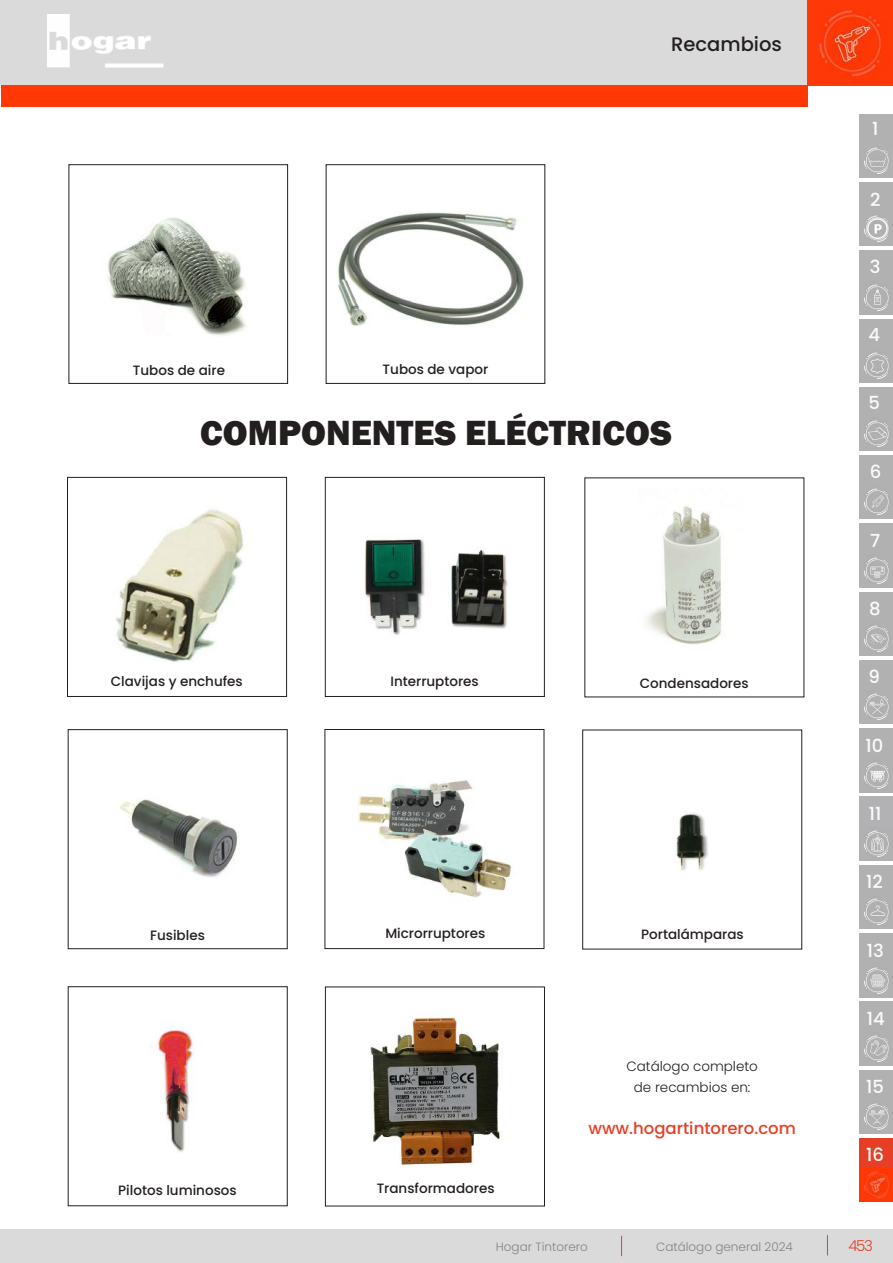
<style>
.page{position:relative;width:893px;height:1263px;background:#fff}
.page>*{position:absolute;margin:0;border:0;box-sizing:border-box;transform-origin:0 0}
.t1{font:800 36px "Franklin Gothic";color:#241f1f}
.t2{font:500 19.5px "Poppins";color:#241f1f}
.t3{font:500 18px "Poppins";color:#fbfbfb}
.t4{font:500 16.5px "Poppins";color:#e73f25}
.t5{font:300 15px "Poppins";color:#e73f25}
.t6{font:500 13.5px "Poppins";color:#241f1f}
.t7{font:300 13.5px/21.6px "Poppins";color:#241f1f;text-align:center}
.t8{font:300 12px "Poppins";color:#838383}
</style>
<div class="page">
<div style="left:1px;top:0;width:830px;height:84px;background:#dadada"></div>
<img style="left:48px;top:14px;width:115px;height:53px">
<hr style="left:0;top:1229px;width:1px;height:34px;background:#dadada">
<svg style="left:0;top:0;width:1px;height:85px"></svg>
<div style="left:1px;top:1229px;width:892px;height:34px;background:#dadada"></div>
<svg style="left:827px;top:1235px;width:1px;height:20px"></svg>
<svg style="left:621px;top:1236px;width:1px;height:20px"></svg>
<img style="left:808px;top:0;width:85px;height:85px">
<div style="left:859px;top:114px;width:34px;height:30px;background:#b1b1b2"></div>
<img style="left:859px;top:348px;width:34px;height:34px">
<div style="left:859px;top:182px;width:34px;height:30px;background:#b1b1b2"></div>
<img style="left:859px;top:280px;width:34px;height:34px">
<div style="left:859px;top:250px;width:34px;height:30px;background:#b1b1b2"></div>
<img style="left:859px;top:212px;width:34px;height:34px">
<div style="left:859px;top:319px;width:34px;height:29px;background:#b1b1b2"></div>
<img style="left:859px;top:417px;width:34px;height:34px">
<div style="left:859px;top:387px;width:34px;height:30px;background:#b1b1b2"></div>
<img style="left:859px;top:485px;width:34px;height:34px">
<div style="left:859px;top:455px;width:34px;height:30px;background:#b1b1b2"></div>
<img style="left:859px;top:553px;width:34px;height:34px">
<div style="left:859px;top:523px;width:34px;height:30px;background:#b1b1b2"></div>
<img style="left:859px;top:621px;width:34px;height:34px">
<div style="left:859px;top:592px;width:34px;height:29px;background:#b1b1b2"></div>
<img style="left:859px;top:690px;width:34px;height:34px">
<div style="left:859px;top:660px;width:34px;height:30px;background:#b1b1b2"></div>
<img style="left:859px;top:758px;width:34px;height:34px">
<div style="left:859px;top:728px;width:34px;height:30px;background:#b1b1b2"></div>
<img style="left:859px;top:826px;width:34px;height:34px">
<div style="left:859px;top:796px;width:34px;height:30px;background:#b2b2b4"></div>
<img style="left:859px;top:895px;width:34px;height:34px">
<div style="left:859px;top:865px;width:34px;height:30px;background:#b1b1b2"></div>
<img style="left:859px;top:963px;width:34px;height:34px">
<div style="left:859px;top:933px;width:34px;height:30px;background:#b1b1b2"></div>
<img style="left:859px;top:1031px;width:34px;height:34px">
<div style="left:859px;top:1001px;width:34px;height:30px;background:#b1b1b2"></div>
<img style="left:859px;top:1099px;width:34px;height:34px">
<div style="left:859px;top:1070px;width:34px;height:29px;background:#b1b1b2"></div>
<img style="left:859px;top:1167px;width:34px;height:34px">
<div style="left:859px;top:1138px;width:34px;height:29px;background:#e73f25"></div>
<img style="left:859px;top:144px;width:34px;height:34px">
<div style="left:1px;top:85px;width:807px;height:21px;background:#ff3805"></div>
<img style="left:107px;top:217px;width:139px;height:119px">
<div style="left:69px;top:164px;width:219px;height:220px;border:1px solid #241f1f"></div>
<img style="left:338px;top:212px;width:186px;height:114px">
<div style="left:326px;top:164px;width:219px;height:220px;border:1px solid #241f1f"></div>
<img style="left:116px;top:509px;width:129px;height:153px">
<div style="left:67px;top:477px;width:220px;height:220px;border:1px solid #241f1f"></div>
<img style="left:364px;top:537px;width:144px;height:98px">
<div style="left:325px;top:477px;width:220px;height:220px;border:1px solid #241f1f"></div>
<img style="left:370px;top:1017px;width:131px;height:149px">
<div style="left:325px;top:987px;width:220px;height:219px;border:1px solid #241f1f"></div>
<img style="left:358px;top:780px;width:154px;height:118px">
<div style="left:325px;top:729px;width:219px;height:220px;border:1px solid #241f1f"></div>
<img style="left:151px;top:1021px;width:44px;height:131px">
<img style="left:119px;top:799px;width:119px;height:79px">
<div style="left:68px;top:729px;width:219px;height:220px;border:1px solid #241f1f"></div>
<img style="left:675px;top:813px;width:34px;height:58px">
<img style="left:645px;top:506px;width:77px;height:138px">
<p class="t6" style="left:133px;top:362px;width:94px">Tubos de aire</p>
<p class="t6" style="left:383px;top:361px;width:107px">Tubos de vapor</p>
<h2 class="t2" style="left:671px;top:33px;width:112px">Recambios</h2>
<h1 class="t1" style="left:200px;top:409px;width:473px">COMPONENTES ELÉCTRICOS</h1>
<p class="t6" style="left:111px;top:673px;width:134px">Clavijas y enchufes</p>
<p class="t6" style="left:390px;top:674px;width:90px">Interruptores</p>
<p class="t6" style="left:640px;top:675px;width:110px">Condensadores</p>
<p class="t6" style="left:150px;top:927px;width:56px">Fusibles</p>
<p class="t6" style="left:385px;top:925px;width:102px">Microrruptores</p>
<p class="t6" style="left:641px;top:927px;width:104px">Portalámparas</p>
<p class="t6" style="left:118px;top:1182px;width:120px">Pilotos luminosos</p>
<p class="t6" style="left:377px;top:1181px;width:119px">Transformadores</p>
<p class="t7" style="left:626px;top:1055px;width:133px">Catálogo completo de recambios en:</p>
<p class="t4" style="left:588px;top:1118px;width:209px">www.hogartintorero.com</p>
<h3 class="t3" style="left:872px;top:119px;width:8px">1</h3>
<h3 class="t3" style="left:870px;top:189px;width:12px">2</h3>
<h3 class="t3" style="left:870px;top:256px;width:12px">3</h3>
<h3 class="t3" style="left:869px;top:324px;width:13px">4</h3>
<h3 class="t3" style="left:869px;top:393px;width:13px">5</h3>
<h3 class="t3" style="left:870px;top:461px;width:13px">6</h3>
<h3 class="t3" style="left:870px;top:530px;width:12px">7</h3>
<h3 class="t3" style="left:869px;top:598px;width:13px">8</h3>
<h3 class="t3" style="left:869px;top:666px;width:13px">9</h3>
<h3 class="t3" style="left:865px;top:735px;width:19px">10</h3>
<h3 class="t3" style="left:869px;top:803px;width:14px">11</h3>
<h3 class="t3" style="left:866px;top:871px;width:18px">12</h3>
<h3 class="t3" style="left:867px;top:940px;width:18px">13</h3>
<h3 class="t3" style="left:867px;top:1008px;width:19px">14</h3>
<h3 class="t3" style="left:866px;top:1076px;width:19px">15</h3>
<h3 class="t3" style="left:866px;top:1144px;width:19px">16</h3>
<p class="t8" style="left:496px;top:1240px;width:94px">Hogar Tintorero</p>
<p class="t8" style="left:656px;top:1240px;width:138px">Catálogo general 2024</p>
<p class="t5" style="left:848px;top:1237px;width:26px">453</p>
</div>
